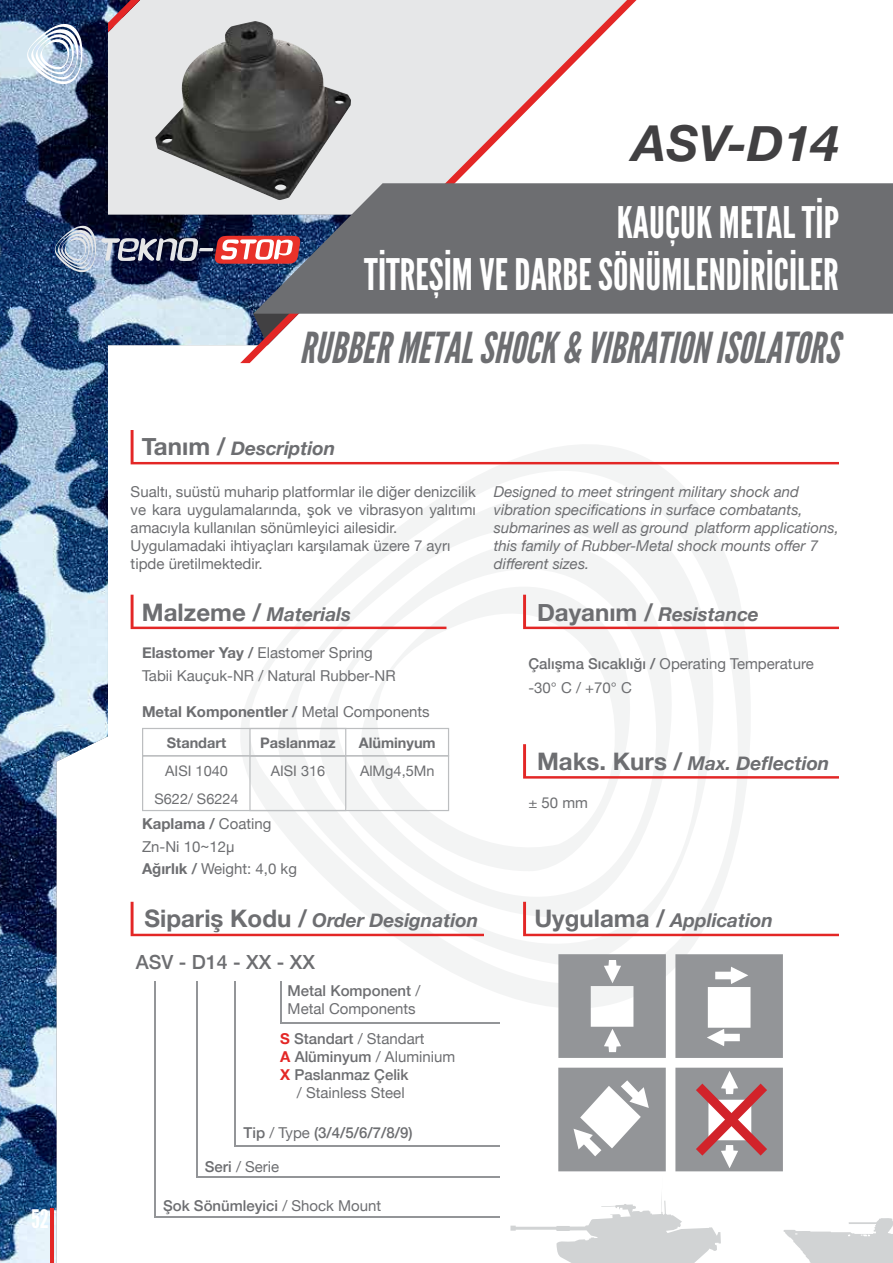
<style>
.page{position:relative;width:893px;height:1263px;background:#fff}
.page>*{position:absolute;margin:0;border:0;box-sizing:border-box;transform-origin:0 0}
.t1{font:italic 700 49.5px "Helvetica Neue";color:#414042}
.t2{font:43.35px/52.1px "League Gothic";color:#fff;text-align:right}
.t3{font:italic 42.6px "League Gothic";color:#6d6e71}
.t4{font:25.5px "League Gothic";color:#fff}
.t5{font:500 19.5px "Helvetica Neue";color:#6d6e71}
.t6{font:italic 700 19.05px "Helvetica Neue";color:#6d6e71}
.t7{font:15px/18px "Helvetica Neue";color:#6d6e71}
.t8{font:italic 15px/18px "Helvetica Neue";color:#6d6e71}
.t9{font:500 15px "Helvetica Neue";color:#6d6e71}
.t10{font:700 15px "Helvetica Neue";color:#6d6e71}
.t11{font:14.55px/27.8px "Helvetica Neue";color:#6d6e71;text-align:center}
.t12{font:700 14.55px "Helvetica Neue";color:#6d6e71}
.s1{font-style:normal;font-size:24.15px}
.s2{font-weight:500}
.s3{font-weight:700}
.s4{font-weight:400}
.s5{font-weight:700;color:#e32726}
</style>
<div class="page">
<svg style="left:397px;top:464px;width:355px;height:543px"></svg>
<img style="left:0;top:0;width:397px;height:1263px">
<svg style="left:108px;top:0;width:32px;height:32px"></svg>
<svg style="left:342px;top:0;width:294px;height:183px;fill:#e6e7e8"></svg>
<div style="left:253px;top:183px;width:640px;height:131px;background:#6d6e71"></div>
<hr style="left:50px;top:1209px;width:4px;height:54px;background:#e32726">
<svg style="left:131px;top:430px;width:708px;height:34px"></svg>
<svg style="left:523px;top:744px;width:316px;height:35px"></svg>
<svg style="left:523px;top:595px;width:316px;height:34px"></svg>
<svg style="left:131px;top:595px;width:315px;height:34px"></svg>
<div style="left:142px;top:728px;width:307px;height:28px;border:1px solid #bcbec0"></div>
<div style="left:249px;top:728px;width:97px;height:28px;border:1px solid #bcbec0"></div>
<div style="left:142px;top:755px;width:307px;height:56px;border:1px solid #bcbec0"></div>
<div style="left:249px;top:755px;width:97px;height:56px;border:1px solid #bcbec0"></div>
<svg style="left:523px;top:902px;width:316px;height:34px"></svg>
<svg style="left:558px;top:954px;width:108px;height:104px"></svg>
<svg style="left:675px;top:954px;width:108px;height:104px"></svg>
<svg style="left:510px;top:1068px;width:383px;height:195px"></svg>
<hr style="left:154px;top:1216px;width:346px;height:2px;background:#939598">
<hr style="left:154px;top:981px;width:2px;height:237px;background:#939598">
<hr style="left:196px;top:1176px;width:304px;height:2px;background:#939598">
<hr style="left:234px;top:1145px;width:266px;height:2px;background:#939598">
<hr style="left:280px;top:1022px;width:220px;height:2px;background:#939598">
<hr style="left:196px;top:981px;width:2px;height:197px;background:#939598">
<hr style="left:234px;top:981px;width:2px;height:166px;background:#939598">
<hr style="left:280px;top:981px;width:2px;height:43px;background:#939598">
<img style="left:155px;top:21px;width:196px;height:179px">
<svg style="left:131px;top:902px;width:353px;height:34px"></svg>
<svg style="left:23px;top:12px;width:62px;height:82px"></svg>
<svg style="left:52px;top:215px;width:345px;height:148px"></svg>
<h3 class="t4" style="left:31px;top:1203px;width:19px">52</h3>
<h1 class="t1" style="left:633px;top:104px;width:208px">ASV-D14</h1>
<h2 class="t2" style="left:364px;top:197px;width:476px">KAUÇUK METAL TİP<br>TİTREŞİM VE DARBE SÖNÜMLENDİRİCİLER</h2>
<h3 class="t3" style="left:300px;top:323px;width:541px">RUBBER METAL SHOCK &amp; VIBRATION ISOLATORS</h3>
<p class="t6" style="left:142px;top:433px;width:195px"><span class="s1">Tanım /</span> Description</p>
<p class="t7" style="left:131px;top:483px;width:347px">Sualtı, suüstü muharip platformlar ile diğer denizcilik ve kara uygulamalarında, şok ve vibrasyon yalıtımı amacıyla kullanılan sönümleyici ailesidir.<br>Uygulamadaki ihtiyaçları karşılamak üzere 7 ayrı tipde üretilmektedir.</p>
<p class="t8" style="left:494px;top:483px;width:347px">Designed to meet stringent military shock and vibration specifications in surface combatants, submarines as well as ground platform applications, this family of Rubber-Metal shock mounts offer 7 different sizes.</p>
<p class="t6" style="left:537px;top:599px;width:223px"><span class="s1">Dayanım /</span> Resistance</p>
<p class="t7" style="left:528px;top:652px;width:287px;line-height:24px"><span class="s2">Çalışma Sıcaklığı /</span> Operating Temperature -30° C / +70° C</p>
<p class="t6" style="left:142px;top:599px;width:211px"><span class="s1">Malzeme /</span> Materials</p>
<p class="t7" style="left:142px;top:643px;width:255px;line-height:22.5px"><span class="s3">Elastomer Yay</span> <span class="s2">/</span> Elastomer Spring<br>Tabii Kauçuk-NR / Natural Rubber-NR</p>
<p class="t10" style="left:142px;top:700px;width:289px">Metal Komponentler <span class="s2">/</span> <span class="s4">Metal Components</span></p>
<p class="t12" style="left:167px;top:732px;width:61px">Standart</p>
<p class="t11" style="left:154px;top:758px;width:86px">AISI 1040<br>S622/ S6224</p>
<p class="t12" style="left:260px;top:732px;width:77px">Paslanmaz</p>
<p class="t11" style="left:271px;top:758px;width:56px">AISI 316</p>
<p class="t7" style="left:142px;top:814px;width:156px;line-height:22.5px"><span class="s3">Kaplama</span> <span class="s2">/</span> Coating<br>Zn-Ni 10~12μ<br><span class="s3">Ağırlık</span> <span class="s2">/</span> Weight: 4,0 kg</p>
<p class="t12" style="left:359px;top:732px;width:79px">Alüminyum</p>
<p class="t11" style="left:360px;top:758px;width:76px">AlMg4,5Mn</p>
<p class="t6" style="left:537px;top:748px;width:294px"><span class="s1">Maks. Kurs /</span> Max. Deflection</p>
<p class="t7" style="left:528px;top:794px;width:61px">± 50 mm</p>
<p class="t6" style="left:144px;top:905px;width:335px"><span class="s1">Sipariş Kodu /</span> Order Designation</p>
<p class="t6" style="left:534px;top:905px;width:240px"><span class="s1">Uygulama /</span> Application</p>
<h3 class="t5" style="left:136px;top:946px;width:181px">ASV - D14 - XX - XX</h3>
<p class="t7" style="left:288px;top:983px;width:134px"><span class="s2">Metal Komponent</span> /<br>Metal Components</p>
<p class="t7" style="left:280px;top:1030px;width:146px"><span class="s5">S</span> <span class="s2">Standart</span> / Standart</p>
<p class="t7" style="left:280px;top:1048px;width:177px"><span class="s5">A</span> <span class="s2">Alüminyum</span> / Aluminium</p>
<p class="t9" style="left:280px;top:1062px;width:130px"><span class="s5">X</span> Paslanmaz Çelik</p>
<p class="t7" style="left:297px;top:1084px;width:109px">/ Stainless Steel</p>
<p class="t9" style="left:244px;top:1120px;width:170px">Tip <span class="s4">/ Type</span> (3/4/5/6/7/8/9)</p>
<p class="t7" style="left:205px;top:1159px;width:76px"><span class="s2">Seri</span> / Serie</p>
<p class="t9" style="left:163px;top:1194px;width:220px">Şok Sönümleyici <span class="s4">/ Shock Mount</span></p>
</div>
